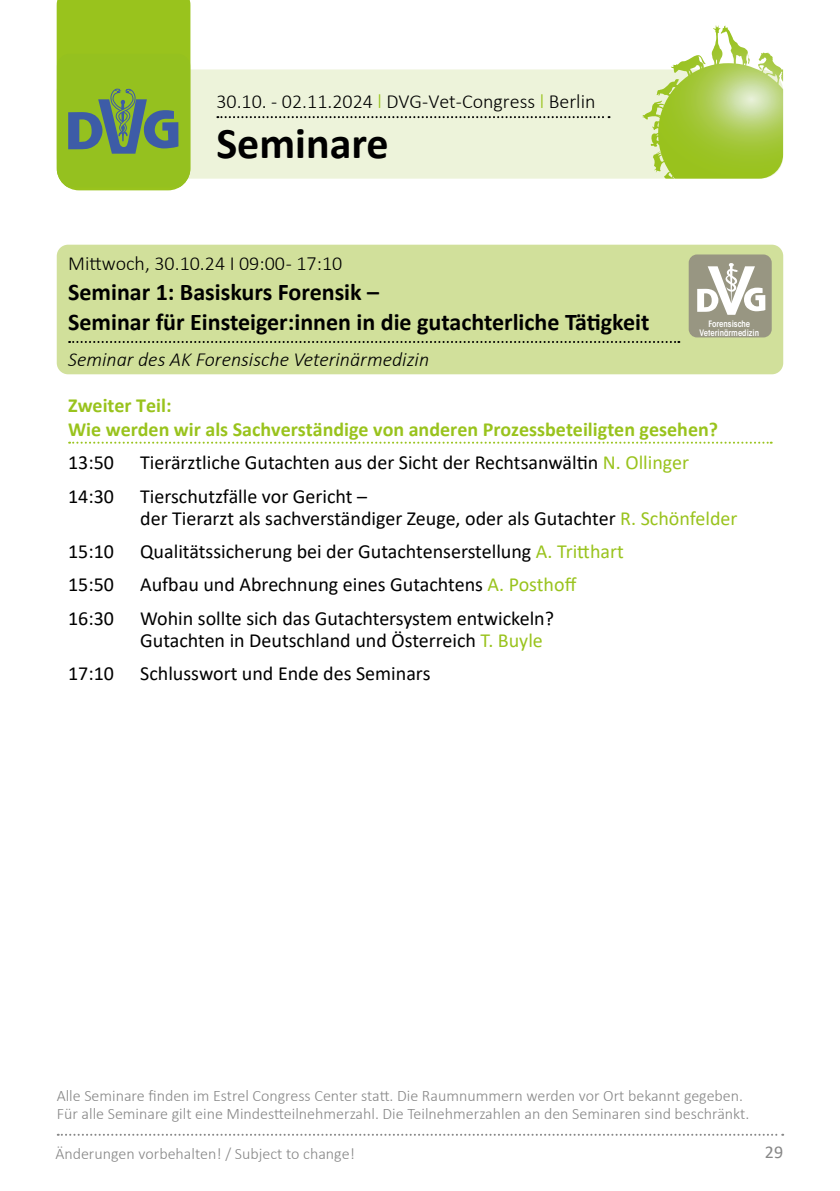
<style>
.page{position:relative;width:840px;height:1191px;background:#fff}
.page>*{position:absolute;margin:0;border:0;box-sizing:border-box;transform-origin:0 0}
.t1{font:700 44px "Calibri";color:#000}
.t2{font:700 24px/30px "Calibri";color:#000}
.t3{font:20px/22px "Calibri";color:#000}
.t4{font:700 20px/24px "Calibri";color:#99c31d}
.t5{font:300 20px "Calibri";color:#000}
.t6{font:italic 300 20px "Calibri";color:#000}
.t7{font:18px "Calibri";color:#878787}
.t8{font:300 16px/18px "Calibri";color:#878787}
.t9{font:600 condensed 8.8px/8.2px "ITC Avant Garde Std";color:#fff;text-align:center}
.s1{color:#99c31d}
</style>
<div class="page">
<svg style="left:58px;top:1133px;width:724px;height:2px"></svg>
<svg style="left:57px;top:69px;width:725px;height:110px;background:#e2ecc2"></svg>
<svg style="left:57px;top:0;width:133px;height:190px;background:#8bb531"></svg>
<svg style="left:642px;top:26px;width:74px;height:104px"></svg>
<svg style="left:217px;top:116px;width:392px;height:2px"></svg>
<div style="left:57px;top:245px;width:725px;height:129px;background:#d1e09b;border-radius:11px"></div>
<svg style="left:69px;top:341px;width:610px;height:2px"></svg>
<div style="left:688px;top:255px;width:83px;height:82px;background:#989682;border-radius:8px"></div>
<svg style="left:697px;top:263px;width:68px;height:52px"></svg>
<svg style="left:69px;top:442px;width:702px;height:2px"></svg>
<p class="t5" style="left:216px;top:89px;width:380px">30.10. - 02.11.2024 <span class="s1">l</span> DVG-Vet-Congress <span class="s1">l</span> Berlin</p>
<h1 class="t1" style="left:216px;top:112px;width:174px">Seminare</h1>
<p class="t5" style="left:68px;top:250px;width:275px">Mittwoch, 30.10.24 I 09:00 - 17:10</p>
<p class="t2" style="left:68px;top:276px;width:582px">Seminar 1: Basiskurs Forensik –<br>Seminar für Einsteiger:innen in die gutachterliche Tätigkeit</p>
<p class="t6" style="left:68px;top:346px;width:362px">Seminar des AK Forensische Veterinärmedizin</p>
<p class="t9" style="left:699px;top:320px;width:61px">Forensische<br>Veterinärmedizin</p>
<p class="t4" style="left:68px;top:393px;width:651px">Zweiter Teil:<br>Wie werden wir als Sachverständige von anderen Prozessbeteiligten gesehen?</p>
<p class="t3" style="left:68px;top:451px;width:47px">13:50</p>
<p class="t3" style="left:140px;top:451px;width:550px">Tierärztliche Gutachten aus der Sicht der Rechtsanwältin <span class="s1">N. Ollinger</span></p>
<p class="t3" style="left:68px;top:484px;width:47px">14:30</p>
<p class="t3" style="left:140px;top:484px;width:598px">Tierschutzfälle vor Gericht –<br>der Tierarzt als sachverständiger Zeuge, oder als Gutachter <span class="s1">R. Schönfelder</span></p>
<p class="t3" style="left:68px;top:540px;width:47px">15:10</p>
<p class="t3" style="left:140px;top:540px;width:485px">Qualitätssicherung bei der Gutachtenserstellung <span class="s1">A. Tritthart</span></p>
<p class="t3" style="left:68px;top:573px;width:47px">15:50</p>
<p class="t3" style="left:140px;top:573px;width:437px">Aufbau und Abrechnung eines Gutachtens <span class="s1">A. Posthoff</span></p>
<p class="t3" style="left:68px;top:606px;width:47px">16:30</p>
<p class="t3" style="left:140px;top:606px;width:415px">Wohin sollte sich das Gutachtersystem entwickeln?<br>Gutachten in Deutschland und Österreich <span class="s1">T. Buyle</span></p>
<p class="t3" style="left:68px;top:662px;width:47px">17:10</p>
<p class="t3" style="left:140px;top:662px;width:291px">Schlusswort und Ende des Seminars</p>
<p class="t8" style="left:57px;top:1086px;width:693px">Alle Seminare finden im Estrel Congress Center statt. Die Raumnummern werden vor Ort bekannt gegeben.<br>Für alle Seminare gilt eine Mindestteilnehmerzahl. Die Teilnehmerzahlen an den Seminaren sind beschränkt.</p>
<p class="t8" style="left:55px;top:1144px;width:301px">Änderungen vorbehalten! / Subject to change!</p>
<p class="t7" style="left:764px;top:1139px;width:20px">29</p>
</div>
